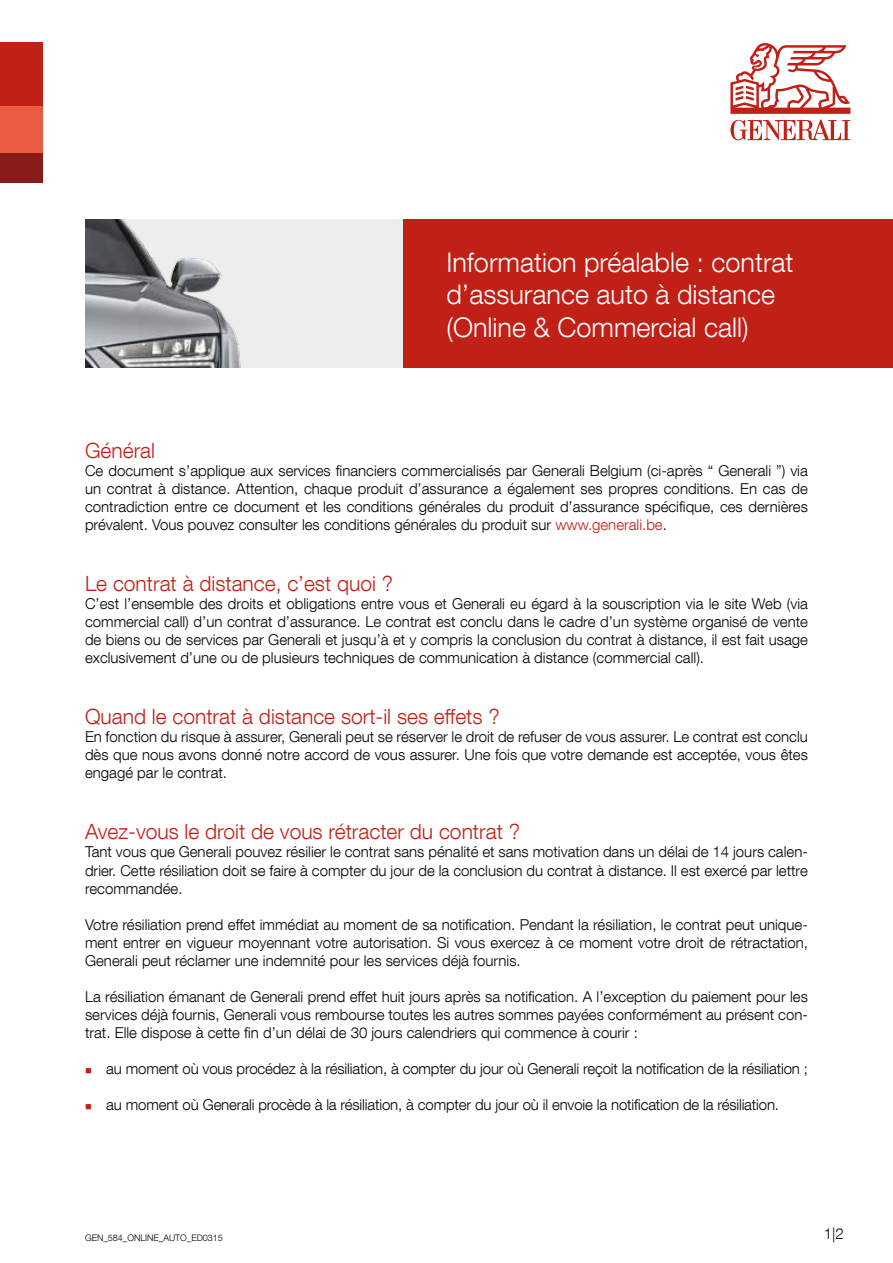
<style>
.page{position:relative;width:893px;height:1263px;background:#fff}
.page>*{position:absolute;margin:0;border:0;box-sizing:border-box;transform-origin:0 0}
.t1{font:300 27px/32.4px "Helvetica Neue LT Com";color:#fff}
.t2{font:300 21px "Helvetica Neue LT Com";color:#c12017}
.t3{font:300 15px/18px "Helvetica Neue LT Com";color:#000;text-align:justify}
.t4{font:300 9px "Helvetica Neue LT Com";color:#000}
.s1{color:#c12017}
</style>
<div class="page">
<svg style="left:730px;top:43px;width:120px;height:97px"></svg>
<div style="left:0;top:43px;width:43px;height:63px;background:#c12017"></div>
<div style="left:0;top:106px;width:43px;height:47px;background:#e95c41"></div>
<div style="left:0;top:153px;width:43px;height:30px;background:#891c1b"></div>
<img style="left:85px;top:219px;width:319px;height:149px">
<div style="left:404px;top:219px;width:489px;height:149px;background:#c12017"></div>
<h1 class="t1" style="left:446px;top:245px;width:349px">Information préalable : contrat d’assurance auto à distance (Online &amp; Commercial call)</h1>
<h2 class="t2" style="left:85px;top:437px;width:72px">Général</h2>
<p class="t3" style="left:85px;top:461px;width:724px">Ce document s’applique aux services financiers commercialisés par Generali Belgium (ci-après “ Generali ”) via un contrat à distance. Attention, chaque produit d’assurance a également ses propres conditions. En cas de contradiction entre ce document et les conditions générales du produit d’assurance spécifique, ces dernières prévalent. Vous pouvez consulter les conditions générales du produit sur <span class="s1">www.generali.be</span>.</p>
<h2 class="t2" style="left:85px;top:571px;width:310px">Le contrat à distance, c’est quoi ?</h2>
<p class="t3" style="left:85px;top:594px;width:724px">C’est l’ensemble des droits et obligations entre vous et Generali eu égard à la souscription via le site Web (via commercial call) d’un contrat d’assurance. Le contrat est conclu dans le cadre d’un système organisé de vente de biens ou de services par Generali et jusqu’à et y compris la conclusion du contrat à distance, il est fait usage exclusivement d’une ou de plusieurs techniques de communication à distance (commercial call).</p>
<h2 class="t2" style="left:85px;top:704px;width:416px">Quand le contrat à distance sort-il ses effets ?</h2>
<p class="t3" style="left:85px;top:728px;width:724px">En fonction du risque à assurer, Generali peut se réserver le droit de refuser de vous assurer. Le contrat est conclu dès que nous avons donné notre accord de vous assurer. Une fois que votre demande est acceptée, vous êtes engagé par le contrat.</p>
<h2 class="t2" style="left:85px;top:819px;width:436px">Avez-vous le droit de vous rétracter du contrat ?</h2>
<p class="t3" style="left:85px;top:843px;width:724px">Tant vous que Generali pouvez résilier le contrat sans pénalité et sans motivation dans un délai de 14 jours calen&shy;drier. Cette résiliation doit se faire à compter du jour de la conclusion du contrat à distance. Il est exercé par lettre recommandée.</p>
<p class="t3" style="left:85px;top:915px;width:724px">Votre résiliation prend effet immédiat au moment de sa notification. Pendant la résiliation, le contrat peut unique&shy;ment entrer en vigueur moyennant votre autorisation. Si vous exercez à ce moment votre droit de rétractation, Generali peut réclamer une indemnité pour les services déjà fournis.</p>
<p class="t3" style="left:85px;top:987px;width:724px">La résiliation émanant de Generali prend effet huit jours après sa notification. A l’exception du paiement pour les services déjà fournis, Generali vous rembourse toutes les autres sommes payées conformément au présent con&shy;trat. Elle dispose à cette fin d’un délai de 30 jours calendriers qui commence à courir :</p>
<p class="t3" style="left:85px;top:1059px;width:724px"><span class="s1">■</span> au moment où vous procédez à la résiliation, à compter du jour où Generali reçoit la notification de la résiliation ;</p>
<p class="t3" style="left:85px;top:1095px;width:696px"><span class="s1">■</span> au moment où Generali procède à la résiliation, à compter du jour où il envoie la notification de la résiliation.</p>
<p class="t4" style="left:85px;top:1232px;width:139px">GEN_584_ONLINE_AUTO_ED0315</p>
<p class="t3" style="left:824px;top:1224px;width:22px">1|2</p>
</div>
